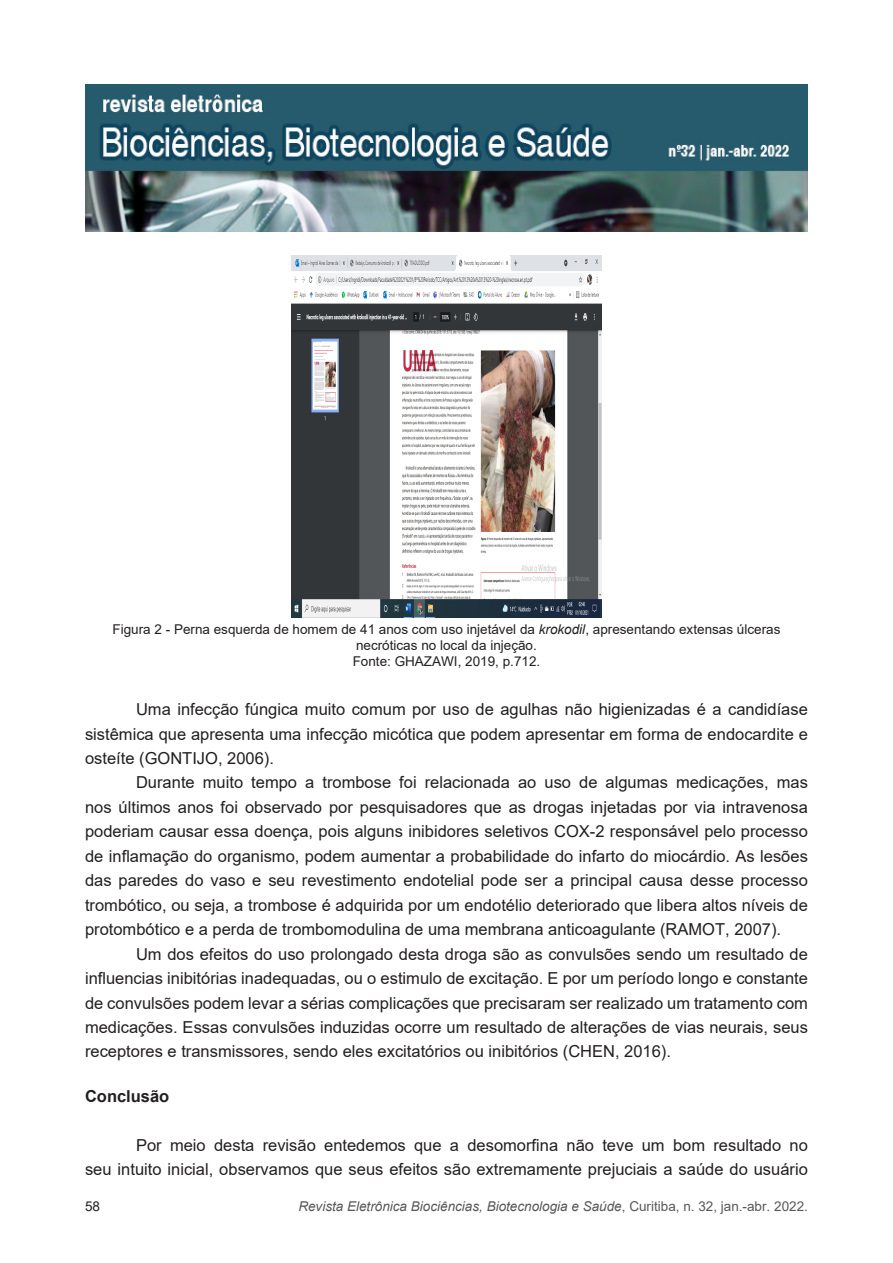
<style>
.page{position:relative;width:893px;height:1263px;background:#fff}
.page>*{position:absolute;margin:0;border:0;box-sizing:border-box;transform-origin:0 0}
.bio_texto{font:16.5px/24.5px "Arial";color:#231f20;text-align:justify}
.bio_subtítulo{font:700 16.5px "Arial";color:#231f20}
.bio_legenda{font:13.5px/16.2px "Arial";color:#231f20;text-align:center}
.t1{font:italic 13.5px "Arial";color:#57585a}
.bio_legenda-2{font:13.5px "Arial";color:#222}
.s1{font-style:italic}
.s2{color:#231f20}
.s3{font-style:normal}
</style>
<div class="page">
<img style="left:85px;top:85px;width:723px;height:146px">
<img style="left:291px;top:255px;width:311px;height:362px">
<p class="bio_legenda" style="left:113px;top:621px;width:669px">Figura 2 - Perna esquerda de homem de 41 anos com uso injetável da <span class="s1">krokodil</span>, apresentando extensas úlceras necróticas no local da injeção.</p>
<p class="bio_legenda-2" style="left:353px;top:652px;width:189px"><span class="s2">Fonte:</span> GHAZAWI, 2019, p.712.</p>
<p class="bio_texto" style="left:85px;top:697px;width:724px;text-indent:51px">Uma infecção fúngica muito comum por uso de agulhas não higienizadas é a candidíase sistêmica que apresenta uma infecção micótica que podem apresentar em forma de endocardite e osteíte (GONTIJO, 2006).</p>
<p class="bio_texto" style="left:85px;top:770px;width:724px;text-indent:51px">Durante muito tempo a trombose foi relacionada ao uso de algumas medicações, mas nos últimos anos foi observado por pesquisadores que as drogas injetadas por via intravenosa poderiam causar essa doença, pois alguns inibidores seletivos COX-2 responsável pelo processo de inflamação do organismo, podem aumentar a probabilidade do infarto do miocárdio. As lesões das paredes do vaso e seu revestimento endotelial pode ser a principal causa desse processo trombótico, ou seja, a trombose é adquirida por um endotélio deteriorado que libera altos níveis de protombótico e a perda de trombomodulina de uma membrana anticoagulante (RAMOT, 2007).</p>
<p class="bio_texto" style="left:85px;top:941px;width:724px;text-indent:51px">Um dos efeitos do uso prolongado desta droga são as convulsões sendo um resultado de influencias inibitórias inadequadas, ou o estimulo de excitação. E por um período longo e constante de convulsões podem levar a sérias complicações que precisaram ser realizado um tratamento com medicações. Essas convulsões induzidas ocorre um resultado de alterações de vias neurais, seus receptores e transmissores, sendo eles excitatórios ou inibitórios (CHEN, 2016).</p>
<p class="bio_subtítulo" style="left:85px;top:1084px;width:86px">Conclusão</p>
<p class="bio_texto" style="left:85px;top:1132px;width:724px;text-align:right">Por meio desta revisão entedemos que a desomorfina não teve um bom resultado no<br>seu intuito inicial, observamos que seus efeitos são extremamente prejuciais a saúde do usuário</p>
<p class="bio_legenda" style="left:85px;top:1198px;width:17px">58</p>
<p class="t1" style="left:298px;top:1197px;width:511px">Revista Eletrônica Biociências, Biotecnologia e Saúde<span class="s3">, Curitiba, n. 32, jan.-abr. 2022.</span></p>
</div>
